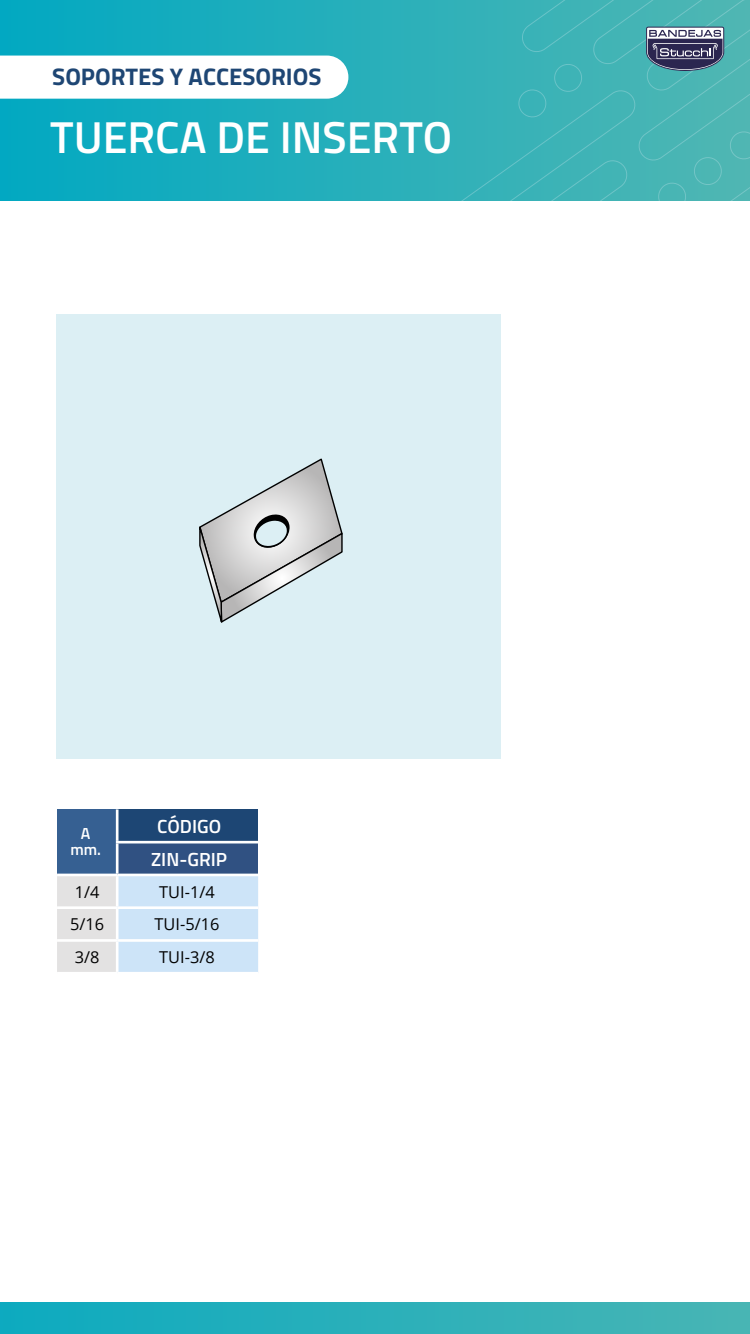
<style>
.page{position:relative;width:750px;height:1334px;background:#fff}
.page>*{position:absolute;margin:0;border:0;box-sizing:border-box;transform-origin:0 0}
.t1{font:600 44.8px "Titillium Web";color:#fff}
.t2{font:700 24px "Titillium Web";color:#1e4674}
.t3{font:600 19px/33px "Titillium Web";color:#fff;text-align:center}
.t4{font:16.4px/32.8px "Open Sans";color:#010101}
.t5{font:600 16px/16px "Titillium Web";color:#fff;text-align:center}
</style>
<div class="page">
<svg style="left:0;top:0;width:426px;height:200px;background:#19acbd"></svg>
<div style="left:0;top:1302px;width:750px;height:32px;background:linear-gradient(to right,#0daac0,#48b5b4)"></div>
<div style="left:57px;top:809px;width:60px;height:66px;background:#366092"></div>
<div style="left:117px;top:809px;width:141px;height:33px;background:#1d4674"></div>
<div style="left:117px;top:842px;width:141px;height:33px;background:#305182"></div>
<svg style="left:57px;top:876px;width:201px;height:96px;background:#d3e3f1"></svg>
<hr style="left:116px;top:809px;width:3px;height:32px;background:#fff">
<hr style="left:116px;top:841px;width:155px;height:3px;background:#fff">
<hr style="left:116px;top:844px;width:3px;height:30px;background:#fff">
<hr style="left:57px;top:874px;width:60px;height:2px;background:#fff">
<hr style="left:116px;top:876px;width:3px;height:30px;background:#fff">
<hr style="left:57px;top:906px;width:60px;height:3px;background:#fff">
<hr style="left:117px;top:906px;width:141px;height:3px;background:#fff">
<hr style="left:116px;top:909px;width:3px;height:30px;background:#fff">
<hr style="left:57px;top:939px;width:60px;height:3px;background:#fff">
<hr style="left:117px;top:939px;width:141px;height:3px;background:#fff">
<hr style="left:116px;top:942px;width:3px;height:30px;background:#fff">
<hr style="left:117px;top:874px;width:154px;height:2px;background:#fff">
<div style="left:56px;top:315px;width:444px;height:444px;background:#dceff4"></div>
<svg style="left:199px;top:458px;width:144px;height:165px"></svg>
<svg style="left:426px;top:0;width:324px;height:200px;background:#41afb3"></svg>
<svg style="left:0;top:56px;width:348px;height:43px"></svg>
<h2 class="t2" style="left:52px;top:59px;width:271px">SOPORTES Y ACCESORIOS</h2>
<h1 class="t1" style="left:50px;top:104px;width:404px">TUERCA DE INSERTO</h1>
<p class="t5" style="left:70px;top:825px;width:32px">A mm.</p>
<p class="t4" style="left:70px;top:875px;width:36px">1/4<br>5/16<br>3/8</p>
<p class="t3" style="left:151px;top:809px;width:78px">CÓDIGO<br>ZIN-GRIP</p>
<p class="t4" style="left:159px;top:875px;width:57px">TUI-1/4</p>
<p class="t4" style="left:155px;top:908px;width:66px">TUI-5/16</p>
<p class="t4" style="left:159px;top:940px;width:57px">TUI-3/8</p>
</div>
